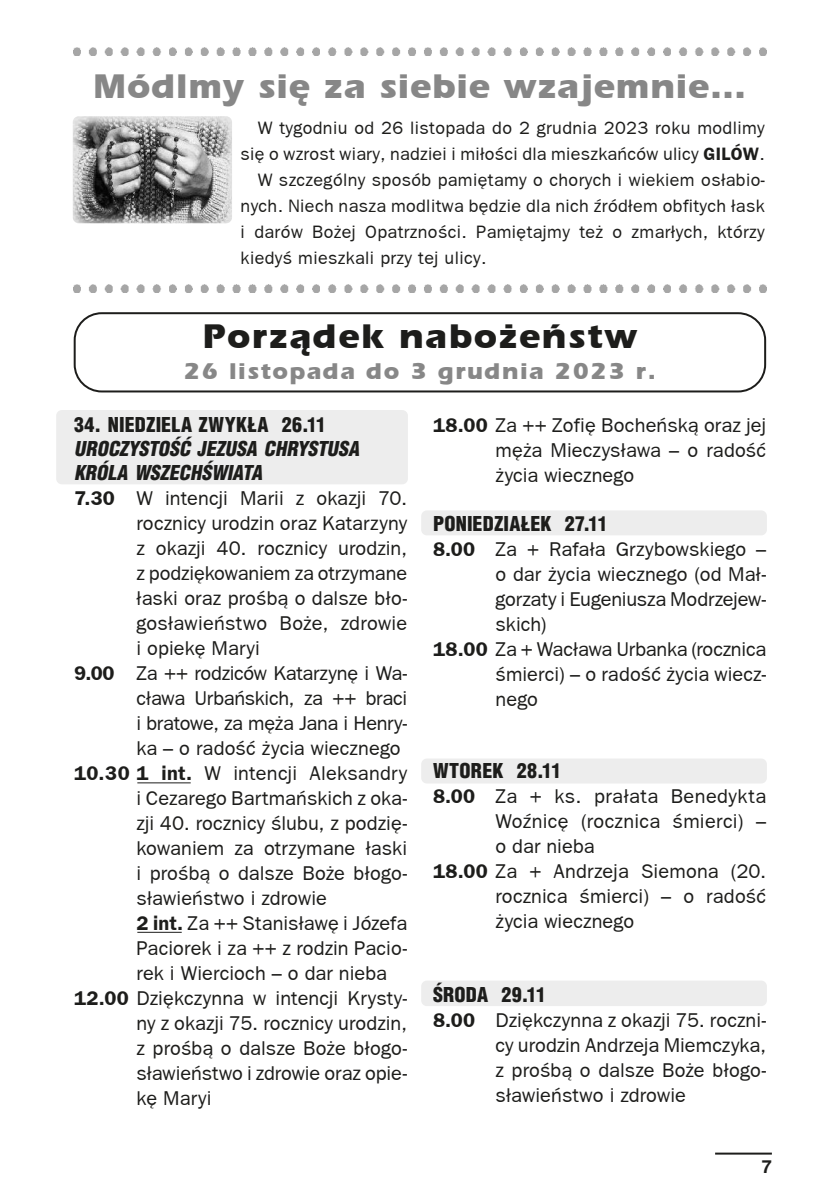
<style>
.page{position:relative;width:840px;height:1191px;background:#fff}
.page>*{position:absolute;margin:0;border:0;box-sizing:border-box;transform-origin:0 0}
.t1{font:700 36px "Erie";letter-spacing:.02em;color:#878787}
.t2{font:700 36px "Erie";letter-spacing:.04em;color:#1d1d1b}
.t3{font:700 24px "Erie";letter-spacing:.06em;color:#878787}
.t4{font:20px/25px "Frankfurt Gothic";letter-spacing:.005em;color:#1d1d1b;text-align:justify}
.t5{font:900 20px "Switzerland Cond";letter-spacing:.015em;color:#1d1d1b}
.t6{font:20px "Frankfurt Gothic";letter-spacing:-.015em;color:#1d1d1b}
.t7{font:italic 900 20px/24px "Switzerland Cond";color:#1d1d1b}
.t8{font:20px "Frankfurt Gothic";letter-spacing:.025em;color:#1d1d1b}
.t9{font:18px "Frankfurt Gothic";letter-spacing:.02em;color:#1d1d1b}
.t10{font:700 18px "Switzerland";color:#1d1d1b}
.s1{font-weight:700}
</style>
<div class="page">
<hr style="left:714px;top:1152px;width:57px;height:2px;background:#1d1d1b">
<div style="left:56px;top:410px;width:351px;height:74px;background:#ededed;border-radius:6px"></div>
<div style="left:421px;top:510px;width:345px;height:25px;background:#ededed;border-radius:6px"></div>
<div style="left:421px;top:758px;width:345px;height:25px;background:#ededed;border-radius:6px"></div>
<div style="left:421px;top:980px;width:345px;height:26px;background:#ededed;border-radius:6px"></div>
<div style="left:74px;top:312px;width:691px;height:80px;border:2px solid #1d1d1b;border-radius:27px"></div>
<img style="left:73px;top:116px;width:159px;height:107px">
<img style="left:74px;top:48px;width:691px;height:8px">
<img style="left:74px;top:285px;width:691px;height:8px">
<hr style="left:137px;top:782px;width:53px;height:1px;background:#1d1d1b">
<hr style="left:137px;top:931px;width:45px;height:1px;background:#1d1d1b">
<h1 class="t1" style="left:93px;top:68px;width:654px">Módlmy się za siebie wzajemnie…</h1>
<p class="t9" style="left:257px;top:117px;width:508px">W tygodniu od 26 listopada do 2 grudnia 2023 roku modlimy</p>
<p class="t9" style="left:240px;top:143px;width:525px">się o wzrost wiary, nadziei i miłości dla mieszkańców ulicy <span class="s1">GILÓW</span>.</p>
<p class="t9" style="left:257px;top:169px;width:508px">W szczególny sposób pamiętamy o chorych i wiekiem osłabio-</p>
<p class="t9" style="left:240px;top:195px;width:525px">nych. Niech nasza modlitwa będzie dla nich źródłem obfitych łask</p>
<p class="t9" style="left:240px;top:221px;width:525px">i darów Bożej Opatrzności. Pamiętajmy też o zmarłych, którzy</p>
<p class="t9" style="left:240px;top:247px;width:247px">kiedyś mieszkali przy tej ulicy.</p>
<h1 class="t2" style="left:202px;top:318px;width:436px">Porz¹dek nabo¿eñstw</h1>
<p class="t3" style="left:184px;top:358px;width:473px">26 listopada do 3 grudnia 2023 r.</p>
<p class="t5" style="left:74px;top:411px;width:253px">34. NIEDZIELA ZWYKŁA 26.11</p>
<p class="t7" style="left:74px;top:436px;width:286px">UROCZYSTOŚĆ JEZUSA CHRYSTUSA<br>KRÓLA WSZECHŚWIATA</p>
<p class="t4" style="left:74px;top:485px;width:334px"><span class="s1">7.30</span> W intencji Marii z okazji 70.</p>
<p class="t4" style="left:136px;top:510px;width:272px">rocznicy urodzin oraz Katarzyny</p>
<p class="t4" style="left:136px;top:535px;width:272px">z okazji 40. rocznicy urodzin,</p>
<p class="t4" style="left:136px;top:560px;width:272px">z podziękowaniem za otrzymane</p>
<p class="t4" style="left:136px;top:585px;width:272px">łaski oraz prośbą o dalsze bło-</p>
<p class="t4" style="left:136px;top:610px;width:272px">gosławieństwo Boże, zdrowie</p>
<p class="t4" style="left:136px;top:635px;width:125px">i opiekę Maryi</p>
<p class="t4" style="left:74px;top:660px;width:334px"><span class="s1">9.00</span> Za ++ rodziców Katarzynę i Wa-</p>
<p class="t6" style="left:136px;top:686px;width:272px">cława Urbańskich, za ++ braci</p>
<p class="t6" style="left:136px;top:711px;width:272px">i bratowe, za męża Jana i Henry-</p>
<p class="t4" style="left:136px;top:735px;width:265px">ka – o radość życia wiecznego</p>
<p class="t4" style="left:74px;top:760px;width:334px"><span class="s1">10.30 1 int.</span> W intencji Aleksandry</p>
<p class="t4" style="left:136px;top:785px;width:272px">i Cezarego Bartmańskich z oka-</p>
<p class="t4" style="left:136px;top:810px;width:272px">zji 40. rocznicy ślubu, z podzię-</p>
<p class="t4" style="left:136px;top:835px;width:272px">kowaniem za otrzymane łaski</p>
<p class="t4" style="left:136px;top:860px;width:272px">i prośbą o dalsze Boże błogo-</p>
<p class="t4" style="left:136px;top:885px;width:192px">sławieństwo i zdrowie</p>
<p class="t4" style="left:136px;top:910px;width:272px"><span class="s1">2 int.</span> Za ++ Stanisławę i Józefa</p>
<p class="t4" style="left:136px;top:935px;width:272px">Paciorek i za ++ z rodzin Pacio-</p>
<p class="t4" style="left:136px;top:960px;width:252px">rek i Wiercioch – o dar nieba</p>
<p class="t4" style="left:74px;top:985px;width:334px"><span class="s1">12.00</span> Dziękczynna w intencji Krysty-</p>
<p class="t4" style="left:136px;top:1010px;width:272px">ny z okazji 75. rocznicy urodzin,</p>
<p class="t4" style="left:136px;top:1035px;width:272px">z prośbą o dalsze Boże błogo-</p>
<p class="t4" style="left:136px;top:1060px;width:272px">sławieństwo i zdrowie oraz opie-</p>
<p class="t4" style="left:136px;top:1085px;width:76px">kę Maryi</p>
<p class="t4" style="left:495px;top:412px;width:272px;text-indent:-62px"><span class="s1">18.00</span> Za ++ Zofię Bocheńską oraz jej męża Mieczysława – o radość życia wiecznego</p>
<p class="t5" style="left:433px;top:511px;width:176px">PONIEDZIAŁEK 27.11</p>
<p class="t4" style="left:433px;top:536px;width:334px"><span class="s1">8.00</span> Za + Rafała Grzybowskiego –</p>
<p class="t4" style="left:495px;top:561px;width:272px">o dar życia wiecznego (od Mał-</p>
<p class="t4" style="left:495px;top:586px;width:272px">gorzaty i Eugeniusza Modrzejew-</p>
<p class="t4" style="left:495px;top:611px;width:53px">skich)</p>
<p class="t4" style="left:433px;top:636px;width:334px"><span class="s1">18.00</span> Za + Wacława Urbanka (rocznica</p>
<p class="t4" style="left:495px;top:661px;width:272px">śmierci) – o radość życia wiecz-</p>
<p class="t4" style="left:495px;top:686px;width:44px">nego</p>
<p class="t5" style="left:433px;top:758px;width:130px">WTOREK 28.11</p>
<p class="t8" style="left:433px;top:785px;width:334px"><span class="s1">8.00</span> Za + ks. prałata Benedykta</p>
<p class="t4" style="left:495px;top:808px;width:272px">Woźnicę (rocznica śmierci) –</p>
<p class="t4" style="left:495px;top:833px;width:101px">o dar nieba</p>
<p class="t4" style="left:433px;top:858px;width:334px"><span class="s1">18.00</span> Za + Andrzeja Siemona (20.</p>
<p class="t4" style="left:495px;top:883px;width:272px">rocznica śmierci) – o radość</p>
<p class="t4" style="left:495px;top:908px;width:140px">życia wiecznego</p>
<p class="t5" style="left:433px;top:982px;width:114px">ŚRODA 29.11</p>
<p class="t4" style="left:495px;top:1007px;width:272px;text-indent:-62px"><span class="s1">8.00</span> Dziękczynna z okazji 75. roczni&shy;cy urodzin Andrzeja Miemczyka, z prośbą o dalsze Boże błogo&shy;sławieństwo i zdrowie</p>
<p class="t10" style="left:761px;top:1155px;width:12px">7</p>
</div>
